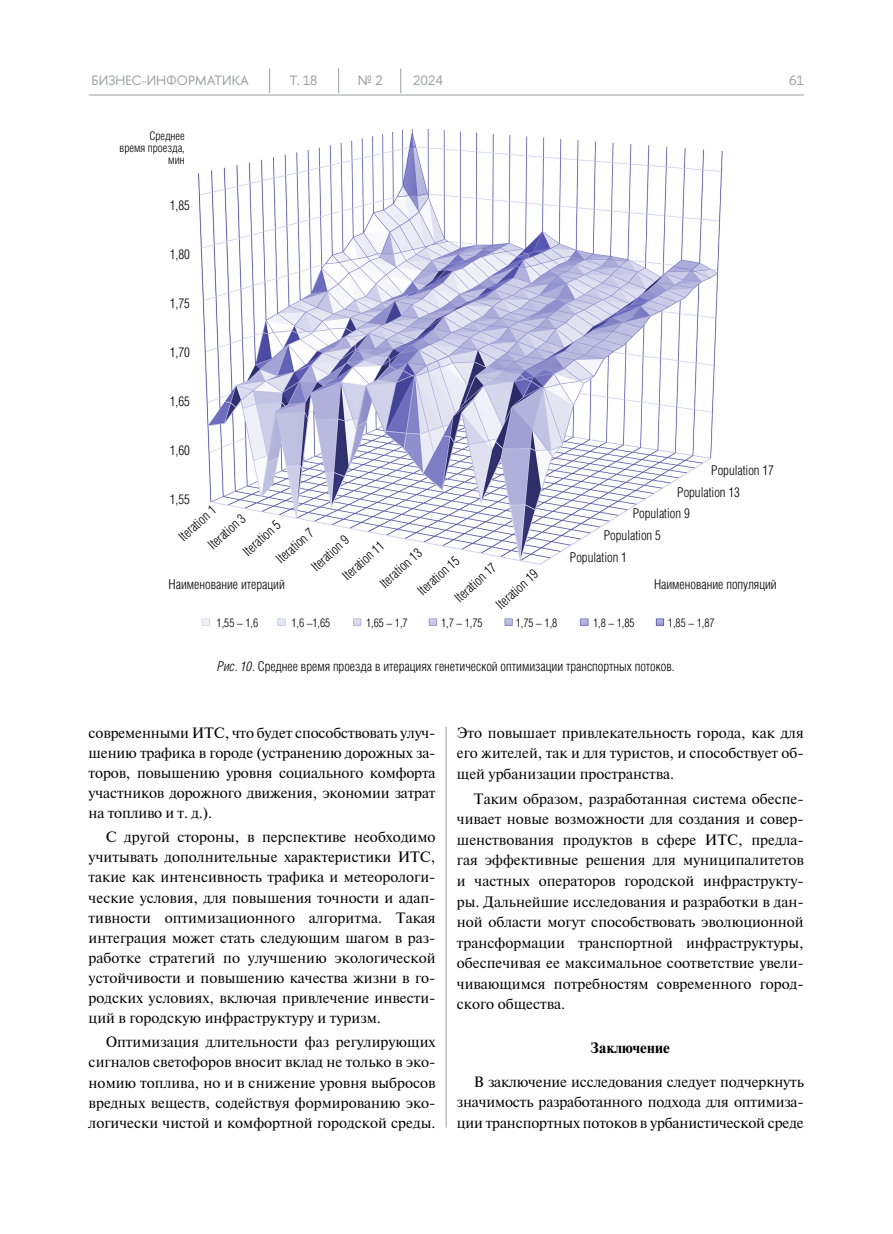
<style>
.page{position:relative;width:893px;height:1234px;background:#fff}
.page>*{position:absolute;margin:0;border:0;box-sizing:border-box;transform-origin:0 0}
.t1{font:15px/20.1px "Newton";color:#000;text-align:justify}
.t2{font:700 15px "Newton";letter-spacing:.01em;color:#000}
.t3{font:300 13.5px/26px "Helios Cond";color:#000}
.t4{font:13.5px "HSE Sans";color:#9c9e9f}
.t5{font:300 12px "Helios Cond";color:#000}
.t6{font:300 11.85px/11.9px "Helios Cond";color:#000;text-align:right}
.s1{font-style:italic}
</style>
<div class="page">
<hr style="left:89px;top:95px;width:715px;height:1px;background:#9c9e9f">
<svg style="left:269px;top:68px;width:1px;height:25px"></svg>
<svg style="left:338px;top:68px;width:1px;height:25px"></svg>
<svg style="left:400px;top:68px;width:1px;height:25px"></svg>
<hr style="left:446px;top:726px;width:1px;height:401px;background:#9c9e9f">
<img style="left:198px;top:130px;width:525px;height:496px">
<p class="t4" style="left:91px;top:72px;width:159px">БИЗНЕС-ИНФОРМАТИКА</p>
<p class="t4" style="left:290px;top:72px;width:29px">Т. 18</p>
<p class="t4" style="left:358px;top:72px;width:26px">№ 2</p>
<p class="t4" style="left:413px;top:72px;width:31px">2024</p>
<p class="t4" style="left:789px;top:72px;width:16px">61</p>
<p class="t6" style="left:120px;top:130px;width:67px">Среднее<br>время проезда, мин</p>
<p class="t3" style="left:170px;top:192px;width:22px">1,85</p>
<p class="t3" style="left:170px;top:241px;width:22px">1,80</p>
<p class="t3" style="left:170px;top:290px;width:22px">1,75</p>
<p class="t3" style="left:170px;top:339px;width:22px">1,70</p>
<p class="t3" style="left:170px;top:388px;width:22px">1,65</p>
<p class="t3" style="left:170px;top:437px;width:22px">1,60</p>
<p class="t3" style="left:170px;top:486px;width:22px">1,55</p>
<p class="t3" style="left:711px;top:457px;width:64px">Population 17</p>
<p class="t3" style="left:677px;top:479px;width:64px">Population 13</p>
<p class="t3" style="left:633px;top:500px;width:59px">Population 9</p>
<p class="t3" style="left:604px;top:522px;width:59px">Population 5</p>
<p class="t3" style="left:570px;top:543px;width:59px">Population 1</p>
<p class="t3" style="left:184px;top:517px;width:47px;text-indent:-16px;rotate:-42deg">Iteration 1<br>Iteration 3</p>
<p class="t3" style="left:236px;top:543px;width:47px;rotate:-42deg">Iteration 5</p>
<p class="t3" style="left:269px;top:551px;width:47px;rotate:-42deg">Iteration 7</p>
<p class="t3" style="left:305px;top:558px;width:47px;rotate:-42deg">Iteration 9</p>
<p class="t3" style="left:336px;top:567px;width:53px;rotate:-42deg">Iteration 11</p>
<p class="t3" style="left:373px;top:575px;width:53px;rotate:-42deg">Iteration 13</p>
<p class="t3" style="left:411px;top:582px;width:53px;rotate:-42deg">Iteration 15</p>
<p class="t3" style="left:448px;top:589px;width:53px;rotate:-42deg">Iteration 17</p>
<p class="t3" style="left:489px;top:596px;width:53px;rotate:-42deg">Iteration 19</p>
<p class="t3" style="left:169px;top:571px;width:118px">Наименование итераций</p>
<p class="t3" style="left:654px;top:571px;width:124px">Наименование популяций</p>
<p class="t5" style="left:217px;top:614px;width:43px">1,55 – 1,6</p>
<p class="t5" style="left:291px;top:614px;width:41px">1,6 –1,65</p>
<p class="t5" style="left:366px;top:614px;width:43px">1,65 – 1,7</p>
<p class="t5" style="left:441px;top:614px;width:43px">1,7 – 1,75</p>
<p class="t5" style="left:516px;top:614px;width:43px">1,75 – 1,8</p>
<p class="t5" style="left:593px;top:614px;width:43px">1,8 – 1,85</p>
<p class="t5" style="left:668px;top:614px;width:48px">1,85 – 1,87</p>
<p class="t3" style="left:217px;top:653px;width:459px"><span class="s1">Рис. 10.</span> Среднее время проезда в итерациях генетической оптимизации транспортных потоков.</p>
<p class="t1" style="left:89px;top:721px;width:348px">современными ИТС, что будет способствовать улуч&shy;шению трафика в городе (устранению дорожных за&shy;торов, повышению уровня социального комфорта участников дорожного движения, экономии затрат на топливо и т. д.).</p>
<p class="t1" style="left:89px;top:826px;width:348px;text-indent:17px">С другой стороны, в перспективе необходимо учитывать дополнительные характеристики ИТС, такие как интенсивность трафика и метеорологи&shy;ческие условия, для повышения точности и адап&shy;тивности оптимизационного алгоритма. Такая интеграция может стать следующим шагом в раз&shy;работке стратегий по улучшению экологической устойчивости и повышению качества жизни в го&shy;родских условиях, включая привлечение инвести&shy;ций в городскую инфраструктуру и туризм.</p>
<p class="t1" style="left:89px;top:1031px;width:348px;text-indent:17px">Оптимизация длительности фаз регулирующих сигналов светофоров вносит вклад не только в эко&shy;номию топлива, но и в снижение уровня выбросов вредных веществ, содействуя формированию эко&shy;логически чистой и комфортной городской среды.</p>
<p class="t1" style="left:457px;top:721px;width:348px;line-height:20.5px">Это повышает привлекательность города, как для его жителей, так и для туристов, и способствует об&shy;щей урбанизации пространства.</p>
<p class="t1" style="left:457px;top:787px;width:348px;line-height:20.5px;text-indent:17px">Таким образом, разработанная система обеспе&shy;чивает новые возможности для создания и совер&shy;шенствования продуктов в сфере ИТС, предла&shy;гая эффективные решения для муниципалитетов и частных операторов городской инфраструкту&shy;ры. Дальнейшие исследования и разработки в дан&shy;ной области могут способствовать эволюционной трансформации транспортной инфраструктуры, обеспечивая ее максимальное соответствие увели&shy;чивающимся потребностям современного город&shy;ского общества.</p>
<p class="t2" style="left:591px;top:1038px;width:81px">Заключение</p>
<p class="t1" style="left:457px;top:1070px;width:348px;line-height:20.5px;text-indent:17px">В заключение исследования следует подчеркнуть значимость разработанного подхода для оптимиза&shy;ции транспортных потоков в урбанистической среде</p>
</div>
